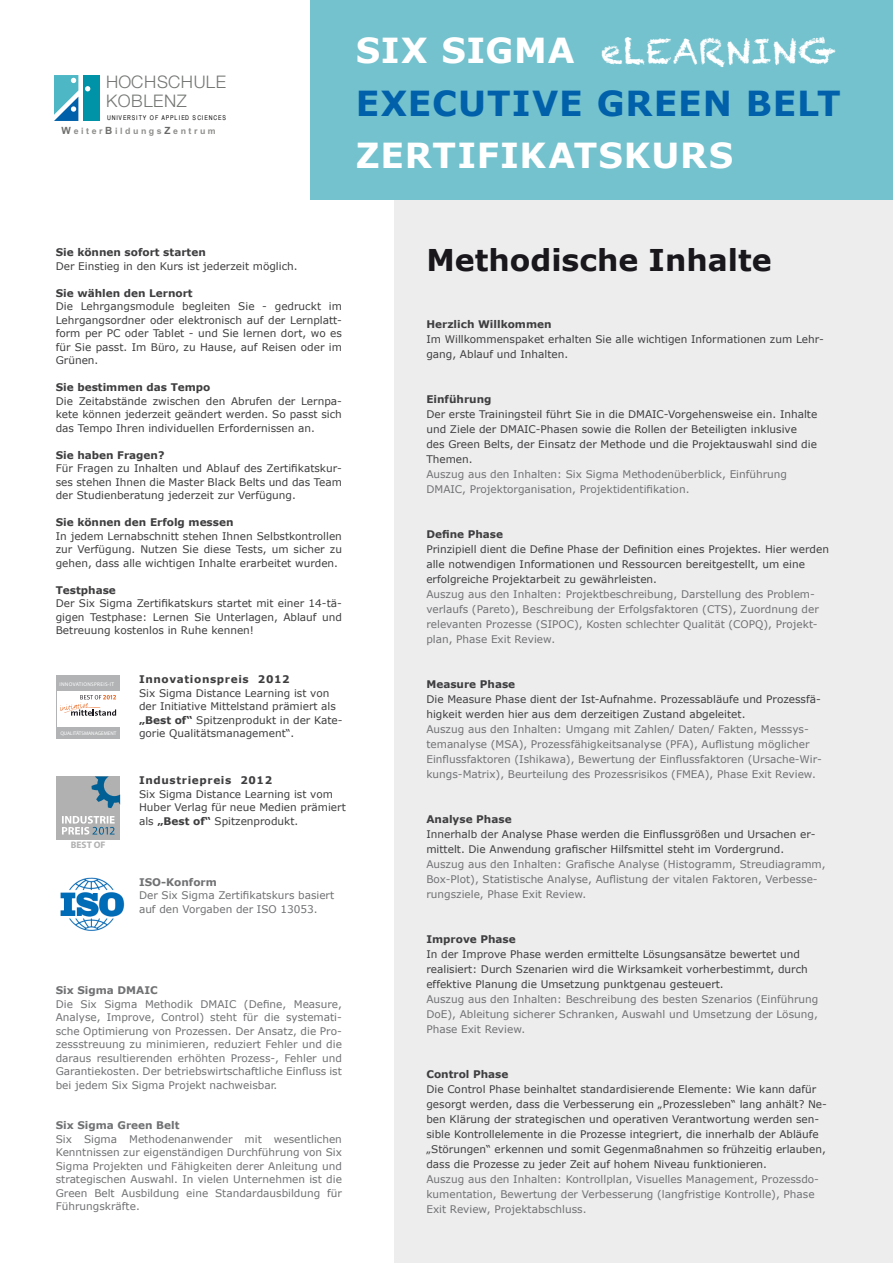
<style>
.page{position:relative;width:893px;height:1263px;background:#fff}
.page>*{position:absolute;margin:0;border:0;box-sizing:border-box;transform-origin:0 0}
.t1{font:700 34.5px "Verdana";letter-spacing:.025em;color:#0060aa}
.t2{font:34.5px "Chalkduster";letter-spacing:.025em;color:#fff}
.t3{font:700 34.5px "Verdana";letter-spacing:.025em;color:#fff}
.t4{font:700 30px "Verdana";color:#1a171c}
.t5{font:300 17.25px/18.9px "Helvetica Neue";letter-spacing:.02em;color:#747774}
.Fließtext{font:10.5px/13.5px "Verdana";color:#3e3e40}
.t6{font:10.5px/15px "Verdana";color:#707173}
.Fließtext-2{font:700 10.5px "Verdana";color:#3e3e40}
.t7{font:700 10.5px "Verdana";color:#707173}
.Fließtext-3{font:700 10.5px "Verdana";letter-spacing:.06em;color:#3e3e40}
.t8{font:700 9.45px "Myriad Pro";color:#b1b1b1}
.t9{font:700 8.85px "Arial";letter-spacing:.29em;color:#8e8e8c}
.t10{font:6.45px "Helvetica CY Plain";letter-spacing:.14em;color:#010000}
.t11{font:700 5.25px "Meta Pro";letter-spacing:.06em;color:#fff}
.t12{font:700 5.25px "Meta Pro";color:#fff}
.s1{font-size:9.9px;color:#6f706e}
.s2{font-size:9.9px;color:#6e6f6d}
.s3{font-size:9.9px;color:#676967}
.s4{font-family:"Verdana";font-weight:700}
.s5{font-weight:700}
</style>
<div class="page">
<div style="left:394px;top:194px;width:499px;height:1069px;background:#ededee"></div>
<div style="left:310px;top:0;width:583px;height:200px;background:#74c2ce"></div>
<div style="left:56px;top:675px;width:64px;height:64px;background:#b1b3b4"></div>
<div style="left:57px;top:691px;width:62px;height:35px;background:#fff"></div>
<svg style="left:60px;top:695px;width:56px;height:21px"></svg>
<div style="left:56px;top:776px;width:64px;height:64px;background:#b1b1b1"></div>
<svg style="left:92px;top:776px;width:28px;height:32px"></svg>
<svg style="left:62px;top:816px;width:53px;height:19px"></svg>
<img style="left:60px;top:877px;width:65px;height:54px">
<div style="left:83px;top:75px;width:17px;height:46px;background:#0093a8"></div>
<svg style="left:85px;top:86px;width:5px;height:5px"></svg>
<svg style="left:54px;top:75px;width:24px;height:46px"></svg>
<p class="t5" style="left:106px;top:72px;width:121px">HOCHSCHULE<br>KOBLENZ</p>
<p class="t10" style="left:107px;top:114px;width:120px">UNIVERSITY OF APPLIED SCIENCES</p>
<p class="t9" style="left:62px;top:125px;width:156px"><span class="s1">W</span>eiter<span class="s2">B</span>ildungs<span class="s3">Z</span>entrum</p>
<p class="t2" style="left:356px;top:31px;width:482px"><span class="s4">SIX SIGMA</span> eLEARNING</p>
<p class="t1" style="left:356px;top:79px;width:486px">EXECUTIVE GREEN BELT</p>
<p class="t3" style="left:356px;top:131px;width:379px">ZERTIFIKATSKURS</p>
<p class="Fließtext-2" style="left:56px;top:245px;width:152px">Sie können sofort starten</p>
<p class="Fließtext" style="left:56px;top:259px;width:243px">Der Einstieg in den Kurs ist jederzeit möglich.</p>
<p class="Fließtext-2" style="left:56px;top:285px;width:138px">Sie wählen den Lernort</p>
<p class="Fließtext" style="left:56px;top:299px;width:288px;text-align:justify">Die Lehrgangsmodule begleiten Sie - gedruckt im Lehrgangsordner oder elektronisch auf der Lernplatt&shy;form per PC oder Tablet - und Sie lernen dort, wo es für Sie passt. Im Büro, zu Hause, auf Reisen oder im Grünen.</p>
<p class="Fließtext-2" style="left:56px;top:380px;width:156px">Sie bestimmen das Tempo</p>
<p class="Fließtext" style="left:56px;top:394px;width:288px;text-align:justify">Die Zeitabstände zwischen den Abrufen der Lernpa&shy;kete können jederzeit geändert werden. So passt sich das Tempo Ihren individuellen Erfordernissen an.</p>
<p class="Fließtext-2" style="left:56px;top:447px;width:110px">Sie haben Fragen?</p>
<p class="Fließtext" style="left:56px;top:461px;width:288px;text-align:justify">Für Fragen zu Inhalten und Ablauf des Zertifikatskur&shy;ses stehen Ihnen die Master Black Belts und das Team der Studienberatung jederzeit zur Verfügung.</p>
<p class="Fließtext-2" style="left:56px;top:515px;width:179px">Sie können den Erfolg messen</p>
<p class="Fließtext" style="left:56px;top:529px;width:288px;text-align:justify">In jedem Lernabschnitt stehen Ihnen Selbstkontrollen zur Verfügung. Nutzen Sie diese Tests, um sicher zu gehen, dass alle wichtigen Inhalte erarbeitet wurden.</p>
<p class="Fließtext-2" style="left:56px;top:582px;width:62px">Testphase</p>
<p class="Fließtext" style="left:56px;top:596px;width:288px;text-align:justify">Der Six Sigma Zertifikatskurs startet mit einer 14-tä&shy;gigen Testphase: Lernen Sie Unterlagen, Ablauf und Betreuung kostenlos in Ruhe kennen!</p>
<p class="t11" style="left:59px;top:680px;width:56px">INNOVATIONSPREIS-IT</p>
<p class="t12" style="left:60px;top:730px;width:58px">QUALITÄTSMANAGEMENT</p>
<p class="t8" style="left:71px;top:839px;width:36px">BEST OF</p>
<p class="Fließtext-3" style="left:139px;top:672px;width:152px">Innovationspreis 2012</p>
<p class="Fließtext" style="left:139px;top:686px;width:205px">Six Sigma Distance Learning ist von der Initiative Mittelstand prämiert als <span class="s5">„Best of“</span> Spitzenprodukt in der Kate&shy;gorie Qualitätsmanagement“.</p>
<p class="Fließtext-3" style="left:139px;top:773px;width:135px">Industriepreis 2012</p>
<p class="Fließtext" style="left:139px;top:787px;width:208px">Six Sigma Distance Learning ist vom<br>Huber Verlag für neue Medien prämiert als <span class="s5">„Best of“</span> Spitzenprodukt.</p>
<p class="t7" style="left:139px;top:874px;width:79px">ISO-Konform</p>
<p class="t6" style="left:139px;top:888px;width:197px;line-height:13.5px">Der Six Sigma Zertifikatskurs basiert auf den Vorgaben der ISO 13053.</p>
<p class="t7" style="left:56px;top:983px;width:103px">Six Sigma DMAIC</p>
<p class="t6" style="left:56px;top:997px;width:288px;line-height:13.5px;text-align:justify">Die Six Sigma Methodik DMAIC (Define, Measure, Analyse, Improve, Control) steht für die systemati&shy;sche Optimierung von Prozessen. Der Ansatz, die Pro&shy;zessstreuung zu minimieren, reduziert Fehler und die daraus resultierenden erhöhten Prozess-, Fehler und Garantiekosten. Der betriebswirtschaftliche Einfluss ist bei jedem Six Sigma Projekt nachweisbar.</p>
<p class="t7" style="left:56px;top:1118px;width:125px">Six Sigma Green Belt</p>
<p class="t6" style="left:56px;top:1132px;width:288px;line-height:13.5px;text-align:justify">Six Sigma Methodenanwender mit wesentlichen Kenntnissen zur eigenständigen Durchführung von Six Sigma Projekten und Fähigkeiten derer Anleitung und strategischen Auswahl. In vielen Unternehmen ist die Green Belt Ausbildung eine Standardausbildung für Führungskräfte.</p>
<p class="t4" style="left:426px;top:239px;width:347px">Methodische Inhalte</p>
<p class="Fließtext-2" style="left:426px;top:316px;width:127px">Herzlich Willkommen</p>
<p class="Fließtext" style="left:426px;top:331px;width:399px;line-height:15px">Im Willkommenspaket erhalten Sie alle wichtigen Informationen zum Lehr&shy;gang, Ablauf und Inhalten.</p>
<p class="Fließtext-2" style="left:426px;top:391px;width:67px">Einführung</p>
<p class="Fließtext" style="left:426px;top:406px;width:392px;line-height:15px">Der erste Trainingsteil führt Sie in die DMAIC-Vorgehensweise ein. Inhalte und Ziele der DMAIC-Phasen sowie die Rollen der Beteiligten inklusive des Green Belts, der Einsatz der Methode und die Projektauswahl sind die Themen.</p>
<p class="t6" style="left:426px;top:466px;width:362px">Auszug aus den Inhalten: Six Sigma Methodenüberblick, Einführung<br>DMAIC, Projektorganisation, Projektidentifikation.</p>
<p class="Fließtext-2" style="left:426px;top:526px;width:78px">Define Phase</p>
<p class="Fließtext" style="left:426px;top:541px;width:404px;line-height:15px">Prinzipiell dient die Define Phase der Definition eines Projektes. Hier werden alle notwendigen Informationen und Ressourcen bereitgestellt, um eine erfolgreiche Projektarbeit zu gewährleisten.</p>
<p class="t6" style="left:426px;top:586px;width:394px">Auszug aus den Inhalten: Projektbeschreibung, Darstellung des Problem&shy;verlaufs (Pareto), Beschreibung der Erfolgsfaktoren (CTS), Zuordnung der relevanten Prozesse (SIPOC), Kosten schlechter Qualität (COPQ), Projekt&shy;plan, Phase Exit Review.</p>
<p class="Fließtext-2" style="left:426px;top:676px;width:90px">Measure Phase</p>
<p class="Fließtext" style="left:426px;top:691px;width:396px;line-height:15px">Die Measure Phase dient der Ist-Aufnahme. Prozessabläufe und Prozessfä&shy;higkeit werden hier aus dem derzeitigen Zustand abgeleitet.</p>
<p class="t6" style="left:426px;top:721px;width:397px">Auszug aus den Inhalten: Umgang mit Zahlen/ Daten/ Fakten, Messsys&shy;temanalyse (MSA), Prozessfähigkeitsanalyse (PFA), Auflistung möglicher Einflussfaktoren (Ishikawa), Bewertung der Einflussfaktoren (Ursache-Wir&shy;kungs-Matrix), Beurteilung des Prozessrisikos (FMEA), Phase Exit Review.</p>
<p class="Fließtext-2" style="left:426px;top:811px;width:87px">Analyse Phase</p>
<p class="Fließtext" style="left:426px;top:826px;width:391px;line-height:15px">Innerhalb der Analyse Phase werden die Einflussgrößen und Ursachen er&shy;mittelt. Die Anwendung grafischer Hilfsmittel steht im Vordergrund.</p>
<p class="t6" style="left:426px;top:856px;width:401px">Auszug aus den Inhalten: Grafische Analyse (Histogramm, Streudiagramm,<br>Box-Plot), Statistische Analyse, Auflistung der vitalen Faktoren, Verbesse&shy;rungsziele, Phase Exit Review.</p>
<p class="Fließtext-2" style="left:426px;top:931px;width:91px">Improve Phase</p>
<p class="Fließtext" style="left:426px;top:946px;width:383px;line-height:15px">In der Improve Phase werden ermittelte Lösungsansätze bewertet und realisiert: Durch Szenarien wird die Wirksamkeit vorherbestimmt, durch effektive Planung die Umsetzung punktgenau gesteuert.</p>
<p class="t6" style="left:426px;top:991px;width:393px;text-align:justify">Auszug aus den Inhalten: Beschreibung des besten Szenarios (Einführung DoE), Ableitung sicherer Schranken, Auswahl und Umsetzung der Lösung, Phase Exit Review.</p>
<p class="Fließtext-2" style="left:426px;top:1066px;width:84px">Control Phase</p>
<p class="Fließtext" style="left:426px;top:1081px;width:402px;line-height:15px">Die Control Phase beinhaltet standardisierende Elemente: Wie kann dafür gesorgt werden, dass die Verbesserung ein „Prozessleben“ lang anhält? Ne&shy;ben Klärung der strategischen und operativen Verantwortung werden sen&shy;sible Kontrollelemente in die Prozesse integriert, die innerhalb der Abläufe „Störungen“ erkennen und somit Gegenmaßnahmen so frühzeitig erlauben, dass die Prozesse zu jeder Zeit auf hohem Niveau funktionieren.</p>
<p class="t6" style="left:426px;top:1171px;width:394px">Auszug aus den Inhalten: Kontrollplan, Visuelles Management, Prozessdo&shy;kumentation, Bewertung der Verbesserung (langfristige Kontrolle), Phase<br>Exit Review, Projektabschluss.</p>
</div>
